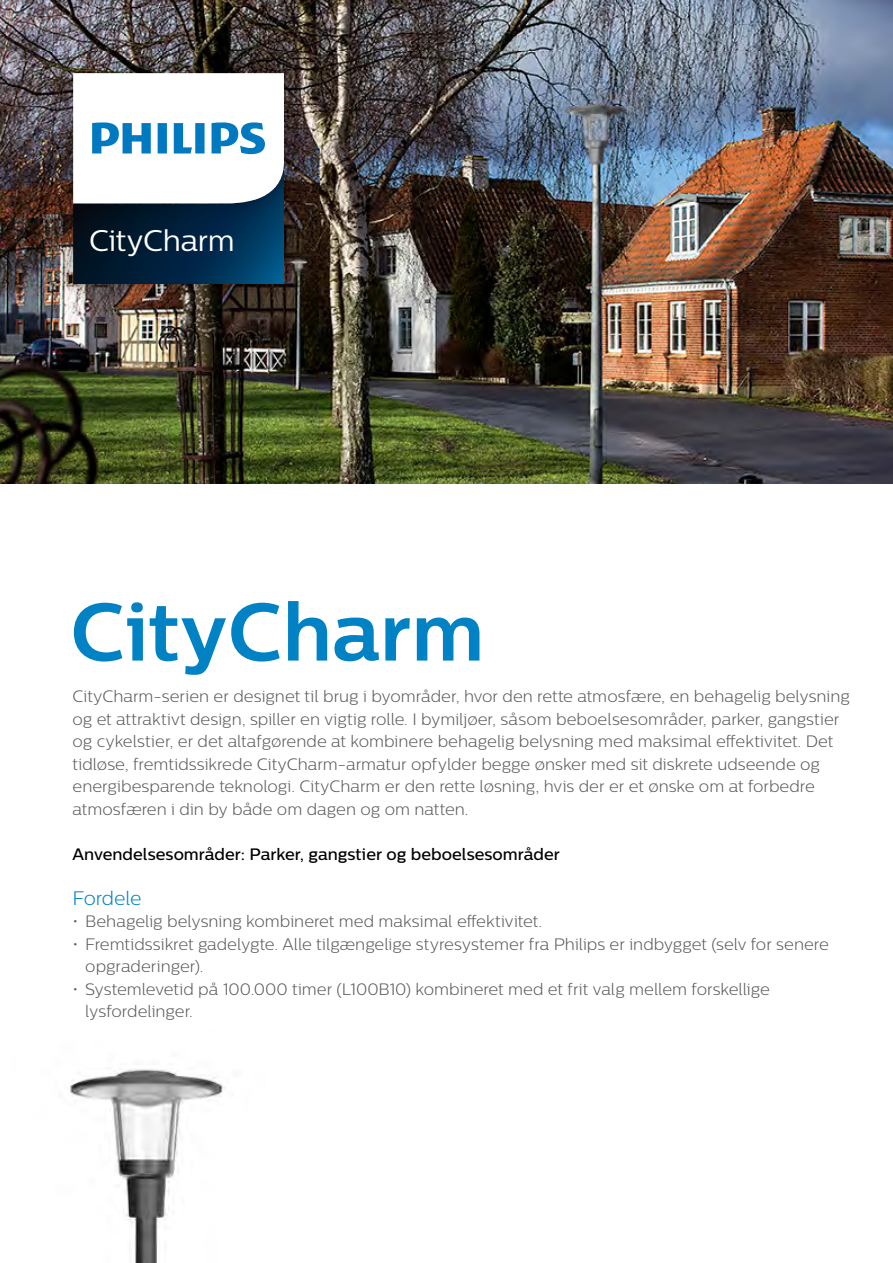
<style>
.page{position:relative;width:893px;height:1263px;background:#fff}
.page>*{position:absolute;margin:0;border:0;box-sizing:border-box;transform-origin:0 0}
.t1{font:700 81.3px "Centrale Sans";color:#0082c4}
.t2{font:29.7px "Centrale Sans";letter-spacing:-.015em;color:#fff}
.t3{font:300 19.5px "Centrale Sans";letter-spacing:-.01em;color:#0082c4}
.t4{font:300 16.5px/22.5px "Centrale Sans";color:#58595b}
.t5{font:500 16.5px "Centrale Sans";color:#000}
</style>
<div class="page">
<img style="left:0;top:0;width:893px;height:484px">
<img style="left:48px;top:229px;width:261px;height:80px">
<img style="left:48px;top:48px;width:261px;height:181px">
<svg style="left:73px;top:73px;width:211px;height:211px"></svg>
<img style="left:70px;top:1069px;width:155px;height:194px">
<h2 class="t2" style="left:89px;top:224px;width:147px">CityCharm</h2>
<h1 class="t1" style="left:70px;top:583px;width:416px">CityCharm</h1>
<p class="t4" style="left:73px;top:685px;width:779px">CityCharm-serien er designet til brug i byområder, hvor den rette atmosfære, en behagelig belysning og et attraktivt design, spiller en vigtig rolle. I bymiljøer, såsom beboelsesområder, parker, gangstier og cykelstier, er det altafgørende at kombinere behagelig belysning med maksimal effektivitet. Det tidløse, fremtidssikrede CityCharm-armatur opfylder begge ønsker med sit diskrete udseende og energibesparende teknologi. CityCharm er den rette løsning, hvis der er et ønske om at forbedre atmosfæren i din by både om dagen og om natten.</p>
<p class="t5" style="left:73px;top:844px;width:489px">Anvendelsesområder: Parker, gangstier og beboelsesområder</p>
<p class="t3" style="left:73px;top:887px;width:71px">Fordele</p>
<p class="t4" style="left:73px;top:910px;width:471px">• Behagelig belysning kombineret med maksimal effektivitet.</p>
<p class="t4" style="left:85px;top:932px;width:745px;text-indent:-13px">• Fremtidssikret gadelygte. Alle tilgængelige styresystemer fra Philips er indbygget (selv for senere opgraderinger).</p>
<p class="t4" style="left:85px;top:977px;width:686px;text-indent:-13px">• Systemlevetid på 100.000 timer (L100B10) kombineret med et frit valg mellem forskellige lysfordelinger.</p>
</div>
